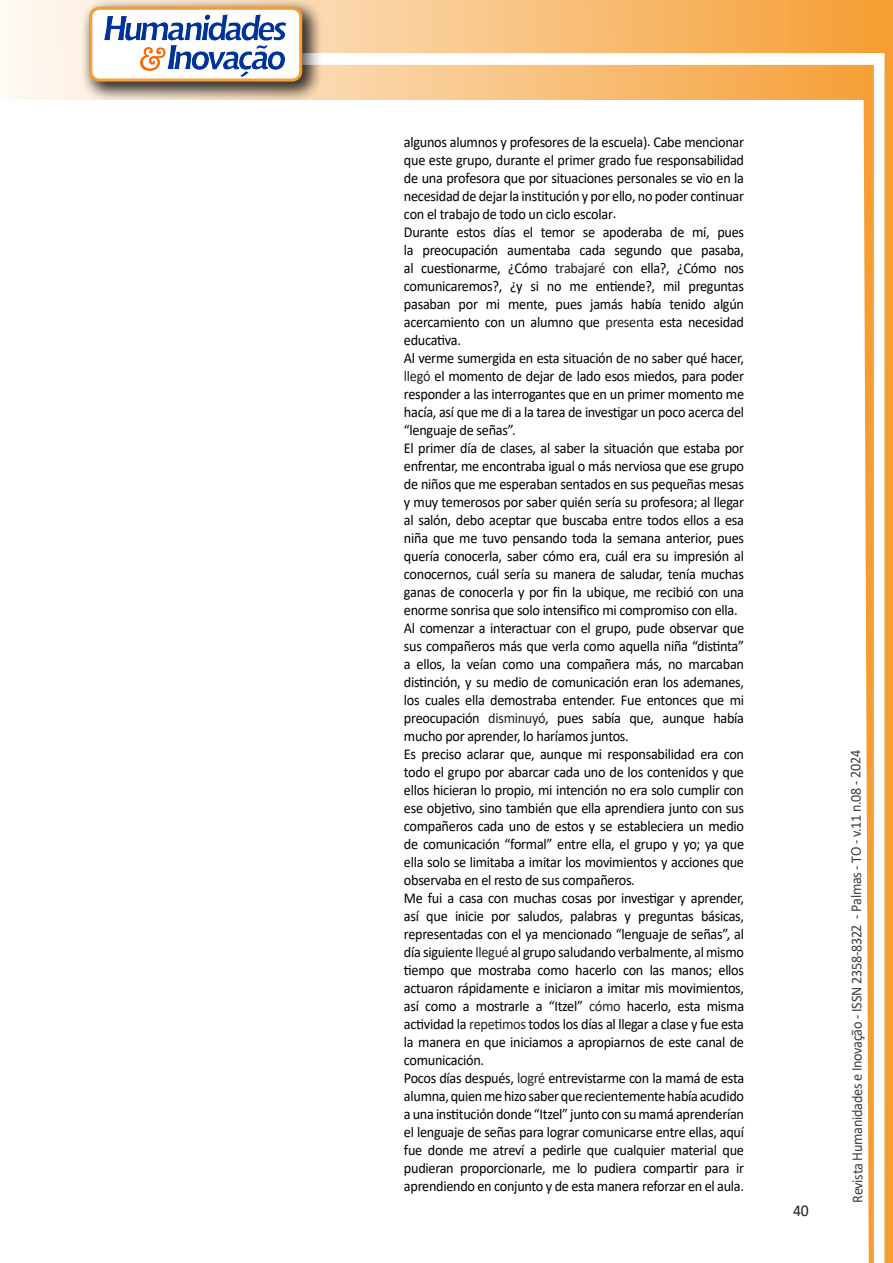
<style>
.page{position:relative;width:893px;height:1263px;background:#fff}
.page>*{position:absolute;margin:0;border:0;box-sizing:border-box;transform-origin:0 0}
.t1{font:16.5px "Calibri";color:#231f20;scale:.95 1}
.citacao{font:15px/18px "Calibri";letter-spacing:-.02em;color:#000;text-align:justify;scale:.95 1}
.t2{font:15px "Calibri";letter-spacing:-.025em;color:#3e3e3f;scale:.95 1}
.s1{color:#231f20}
</style>
<div class="page">
<svg style="left:5px;top:0;width:858px;height:100px;background:#f9c484"></svg>
<div style="left:302px;top:53px;width:582px;height:12px;background:#fff;border:2px solid #fff"></div>
<svg style="left:863px;top:0;width:30px;height:1263px"></svg>
<div style="left:81px;top:0;width:241px;height:102px;background:#231f20;opacity:.75"></div>
<div style="left:91px;top:8px;width:210px;height:72px;background:#fff;border-radius:9px"></div>
<img style="left:104px;top:14px;width:181px;height:62px">
<div style="left:89px;top:7px;width:213px;height:75px;border:3px solid #f69e34;border-radius:9px"></div>
<p class="citacao" style="left:404px;top:133px;width:360px">algunos alumnos y profesores de la escuela). Cabe mencionar que este grupo, durante el primer grado fue responsabilidad de una profesora que por situaciones personales se vio en la necesidad de dejar la institución y por ello, no poder continuar con el trabajo de todo un ciclo escolar.</p>
<p class="citacao" style="left:404px;top:223px;width:360px">Durante estos días el temor se apoderaba de mí, pues la preocupación aumentaba cada segundo que pasaba, al cuestionarme, ¿Cómo <span class="s1">trabajaré</span> con ella?, ¿Cómo nos comunicaremos?, ¿y si no me entiende?, mil preguntas pasaban por mi mente, pues jamás había tenido algún acercamiento con un alumno que <span class="s1">presenta</span> esta necesidad educativa.</p>
<p class="citacao" style="left:404px;top:349px;width:360px">Al verme sumergida en esta situación de no saber qué hacer, <span class="s1">llegó</span> el momento de dejar de lado esos miedos, para poder responder a las interrogantes que en un primer momento me hacía, así que me di a la tarea de investigar un poco acerca del “lenguaje de señas”.</p>
<p class="citacao" style="left:404px;top:439px;width:360px">El primer día de clases, al saber la situación que estaba por enfrentar, me encontraba igual o más nerviosa que ese grupo de niños que me esperaban sentados en sus pequeñas mesas y muy temerosos por saber quién sería su profesora; al llegar al salón, debo aceptar que buscaba entre todos ellos a esa niña que me tuvo pensando toda la semana anterior, pues quería conocerla, saber cómo era, cuál era su impresión al conocernos, cuál sería su manera de saludar, tenía muchas ganas de conocerla y por fin la ubique, me recibió con una enorme sonrisa que solo intensifico mi compromiso con ella.</p>
<p class="citacao" style="left:404px;top:619px;width:360px">Al comenzar a interactuar con el grupo, pude observar que sus compañeros más que verla como aquella niña “distinta” a ellos, la veían como una compañera más, no marcaban distinción, y su medio de comunicación eran los ademanes, los cuales ella demostraba entender. Fue entonces que mi preocupación <span class="s1">disminuyó</span>, pues sabía que, aunque había mucho por aprender, lo haríamos juntos.</p>
<p class="citacao" style="left:404px;top:745px;width:359px">Es preciso aclarar que, aunque mi responsabilidad era con todo el grupo por abarcar cada uno de los contenidos y que ellos hicieran lo propio, mi intención no era solo cumplir con ese objetivo, sino también que ella aprendiera junto con sus compañeros cada uno de estos y se estableciera un medio de comunicación “formal” entre ella, el grupo y yo; ya que ella solo se limitaba a imitar los movimientos y acciones que observaba en el resto de sus compañeros.</p>
<p class="citacao" style="left:404px;top:889px;width:360px">Me fui a casa con muchas cosas por investigar y aprender, así que inicie por saludos, palabras y preguntas básicas, representadas con el ya mencionado “lenguaje de señas”, al día siguiente <span class="s1">llegué</span> al grupo saludando verbalmente, al mismo tiempo que mostraba como hacerlo con las manos; ellos actuaron rápidamente e iniciaron a imitar mis movimientos, así como a mostrarle a “Itzel” <span class="s1">cómo</span> hacerlo, esta misma actividad la <span class="s1">repetimos</span> todos los días al llegar a clase y fue esta la manera en que iniciamos a apropiarnos de este canal de comunicación.</p>
<p class="citacao" style="left:404px;top:1069px;width:360px">Pocos días después, <span class="s1">logré</span> entrevistarme con la mamá de esta alumna, quien me hizo saber que recientemente había acudido a una institución donde “Itzel” junto con su mamá aprenderían el lenguaje de señas para lograr comunicarse entre ellas, aquí fue donde me atreví a pedirle que cualquier material que pudieran proporcionarle, me lo pudiera compartir para ir aprendiendo en conjunto y de esta manera reforzar en el aula.</p>
<p class="t1" style="left:793px;top:1199px;width:18px">40</p>
<p class="t2" style="left:846px;top:1203px;width:478px;rotate:-90deg">Revista Humanidades e Inovação - ISSN 2358-8322 - Palmas - TO - v.11 n.08 - 2024</p>
</div>
